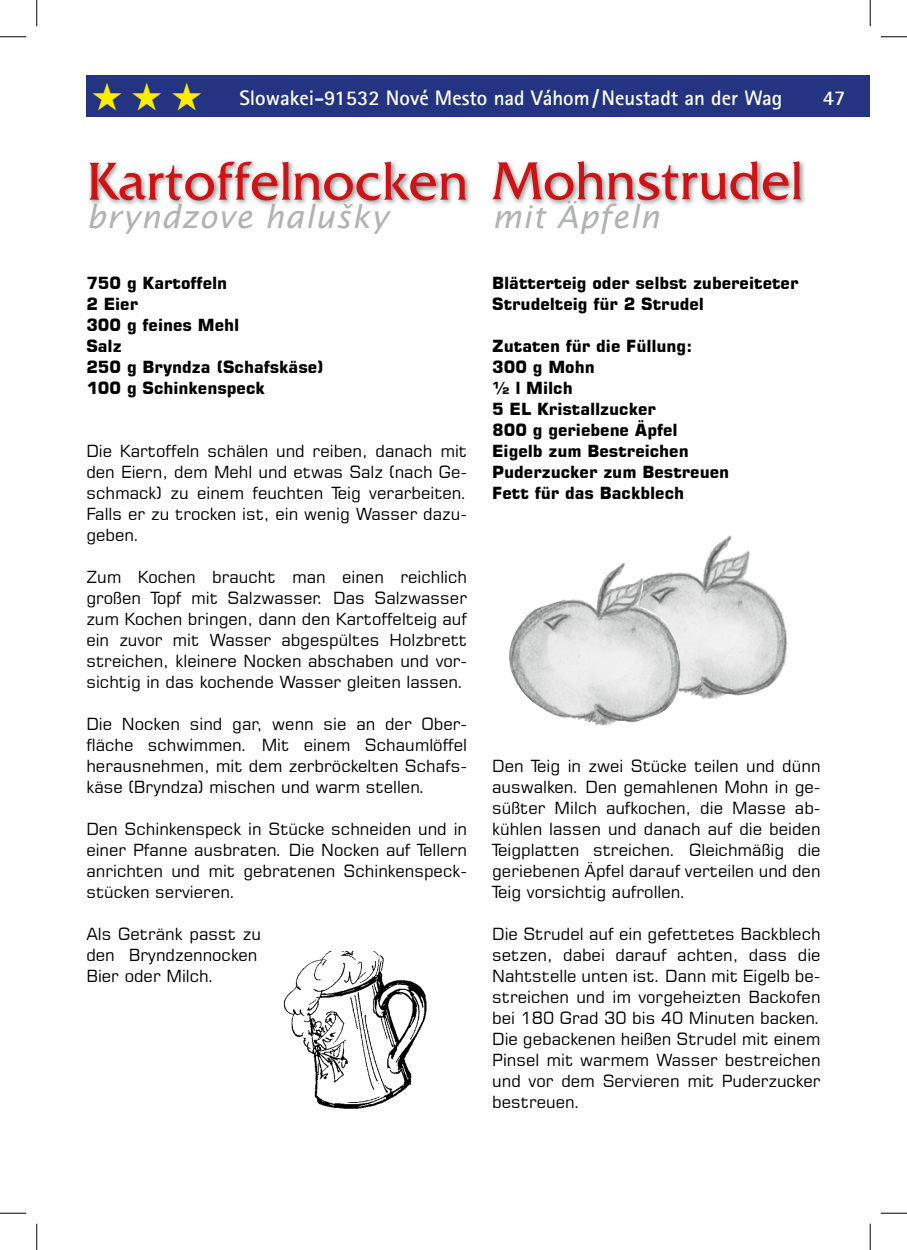
<style>
.page{position:relative;width:907px;height:1250px;background:#fff}
.page>*{position:absolute;margin:0;border:0;box-sizing:border-box;transform-origin:0 0}
.t1{font:54.25px "Friz Quadrata IT Cby BT";color:#cd1316}
.t2{font:italic 31.5px "Lucida Sans";letter-spacing:.03em;color:#b1b2b3}
.t3{font:700 21px "Rotis Sans Serif";color:#fff}
.t4{font:16.62px/21px "Square 721 BT";color:#000;text-align:justify}
.t5{font:700 16.62px/21px "Square 721 BT";color:#000}
</style>
<div class="page">
<div style="left:86px;top:76px;width:784px;height:41px;background:#253482"></div>
<div style="left:488px;top:158px;width:318px;height:49px;background:#000;opacity:.5"></div>
<div style="left:85px;top:159px;width:386px;height:48px;background:#000;opacity:.5"></div>
<img style="left:283px;top:951px;width:144px;height:158px">
<img style="left:682px;top:536px;width:106px;height:163px">
<img style="left:509px;top:563px;width:173px;height:162px">
<svg style="left:0;top:36px;width:26px;height:1px"></svg>
<svg style="left:881px;top:36px;width:26px;height:1px"></svg>
<svg style="left:0;top:1212px;width:26px;height:1px"></svg>
<svg style="left:881px;top:1212px;width:26px;height:1px"></svg>
<svg style="left:36px;top:0;width:1px;height:26px"></svg>
<svg style="left:36px;top:1223px;width:1px;height:26px"></svg>
<svg style="left:870px;top:0;width:1px;height:26px"></svg>
<svg style="left:870px;top:1223px;width:1px;height:26px"></svg>
<p class="t3" style="left:239px;top:85px;width:544px">Slowakei-91532 Nové Mesto nad Váhom/Neustadt an der Wag</p>
<p class="t3" style="left:823px;top:84px;width:24px">47</p>
<h1 class="t1" style="left:86px;top:148px;width:718px">Kartoffelnocken Mohnstrudel</h1>
<h2 class="t2" style="left:86px;top:198px;width:303px">bryndzove halušky</h2>
<h2 class="t2" style="left:492px;top:199px;width:169px">mit Äpfeln</h2>
<p class="t5" style="left:86px;top:272px;width:239px">750 g Kartoffeln<br>2 Eier<br>300 g feines Mehl<br>Salz<br>250 g Bryndza (Schafskäse)<br>100 g Schinkenspeck</p>
<p class="t4" style="left:86px;top:440px;width:382px">Die Kartoffeln schälen und reiben, danach mit den Eiern, dem Mehl und etwas Salz (nach Ge&shy;schmack) zu einem feuchten Teig verarbeiten.<br>Falls er zu trocken ist, ein wenig Wasser dazu&shy;geben.</p>
<p class="t4" style="left:86px;top:566px;width:382px">Zum Kochen braucht man einen reichlich großen Topf mit Salzwasser. Das Salzwasser zum Kochen bringen, dann den Kartoffelteig auf ein zuvor mit Wasser abgespültes Holzbrett streichen, kleinere Nocken abschaben und vor&shy;sichtig in das kochende Wasser gleiten lassen.</p>
<p class="t4" style="left:86px;top:713px;width:382px">Die Nocken sind gar, wenn sie an der Ober&shy;fläche schwimmen. Mit einem Schaumlöffel herausnehmen, mit dem zerbröckelten Schafs&shy;käse (Bryndza) mischen und warm stellen.</p>
<p class="t4" style="left:86px;top:818px;width:382px">Den Schinkenspeck in Stücke schneiden und in einer Pfanne ausbraten. Die Nocken auf Tellern anrichten und mit gebratenen Schinkenspeck&shy;stücken servieren.</p>
<p class="t4" style="left:86px;top:923px;width:176px;text-align:left">Als Getränk passt zu den Bryndzennocken<br>Bier oder Milch.</p>
<p class="t5" style="left:492px;top:272px;width:308px">Blätterteig oder selbst zubereiteter<br>Strudelteig für 2 Strudel</p>
<p class="t5" style="left:492px;top:335px;width:238px">Zutaten für die Füllung:<br>300 g Mohn<br>½ l Milch<br>5 EL Kristallzucker<br>800 g geriebene Äpfel<br>Eigelb zum Bestreichen<br>Puderzucker zum Bestreuen<br>Fett für das Backblech</p>
<p class="t4" style="left:492px;top:755px;width:330px">Den Teig in zwei Stücke teilen und dünn auswalken. Den gemahlenen Mohn in ge&shy;süßter Milch aufkochen, die Masse ab&shy;kühlen lassen und danach auf die beiden Teigplatten streichen. Gleichmäßig die geriebenen Äpfel darauf verteilen und den Teig vorsichtig aufrollen.</p>
<p class="t4" style="left:492px;top:923px;width:330px">Die Strudel auf ein gefettetes Backblech setzen, dabei darauf achten, dass die Nahtstelle unten ist. Dann mit Eigelb be&shy;streichen und im vorgeheizten Backofen bei 180 Grad 30 bis 40 Minuten backen.<br>Die gebackenen heißen Strudel mit einem Pinsel mit warmem Wasser bestreichen und vor dem Servieren mit Puderzucker bestreuen.</p>
</div>
